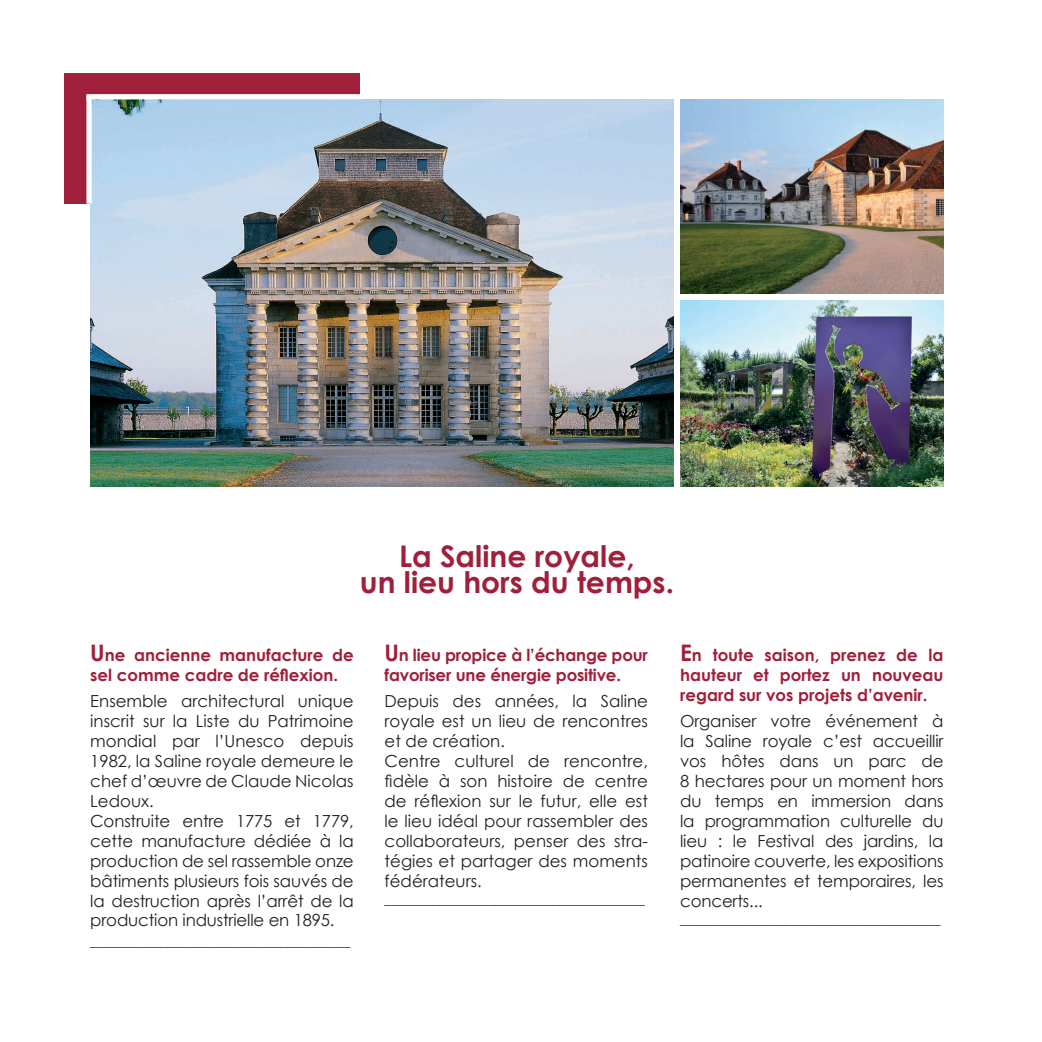
<style>
.page{position:relative;width:1042px;height:1042px;background:#fff}
.page>*{position:absolute;margin:0;border:0;box-sizing:border-box;transform-origin:0 0}
.t1{font:700 29.75px/26.2px "Century Gothic";color:#a01f3a;text-align:center}
.t2{font:16.62px/19.9px "Century Gothic";color:#231f20}
.t3{font:700 16.62px/19.9px "Century Gothic";color:#a01f3a}
.t4{font:14.88px "Century Gothic";color:#231f20}
.s1{font-size:22.75px}
</style>
<div class="page">
<div style="left:64px;top:73px;width:296px;height:131px;background:#a01f3a"></div>
<img style="left:680px;top:99px;width:263px;height:195px">
<img style="left:90px;top:99px;width:584px;height:387px">
<div style="left:86px;top:95px;width:6px;height:109px;background:#fff"></div>
<div style="left:86px;top:94px;width:275px;height:5px;background:#fff"></div>
<img style="left:680px;top:300px;width:263px;height:186px">
<h1 class="t1" style="left:360px;top:541px;width:316px">La Saline royale,<br>un lieu hors du temps.</h1>
<p class="t3" style="left:90px;top:644px;width:265px"><span class="s1">U</span>ne ancienne manufacture de sel comme cadre de réflexion.</p>
<p class="t2" style="left:90px;top:691px;width:265px">Ensemble architectural unique inscrit sur la Liste du Patrimoine mondial par l’Unesco depuis<br>1982, la Saline royale demeure le chef d’œuvre de Claude Nicolas<br>Ledoux.<br>Construite entre 1775 et 1779, cette manufacture dédiée à la production de sel rassemble onze bâtiments plusieurs fois sauvés de la destruction après l’arrêt de la production industrielle en 1895.</p>
<p class="t4" style="left:90px;top:930px;width:262px">___________________________________</p>
<p class="t3" style="left:385px;top:644px;width:265px"><span class="s1">U</span>n lieu propice à l’échange pour favoriser une énergie positive.</p>
<p class="t2" style="left:385px;top:691px;width:265px">Depuis des années, la Saline royale est un lieu de rencontres et de création.<br>Centre culturel de rencontre, fidèle à son histoire de centre de réflexion sur le futur, elle est le lieu idéal pour rassembler des collaborateurs, penser des stra&shy;tégies et partager des moments fédérateurs.</p>
<p class="t4" style="left:385px;top:888px;width:262px">___________________________________</p>
<p class="t3" style="left:680px;top:644px;width:265px;text-align:justify"><span class="s1">E</span>n toute saison, prenez de la hauteur et portez un nouveau regard sur vos projets d’avenir.</p>
<p class="t2" style="left:680px;top:710px;width:265px;text-align:justify">Organiser votre événement à la Saline royale c’est accueillir vos hôtes dans un parc de 8 hectares pour un moment hors du temps en immersion dans la programmation culturelle du lieu : le Festival des jardins, la patinoire couverte, les expositions permanentes et temporaires, les concerts...</p>
<p class="t4" style="left:680px;top:908px;width:262px">___________________________________</p>
</div>
